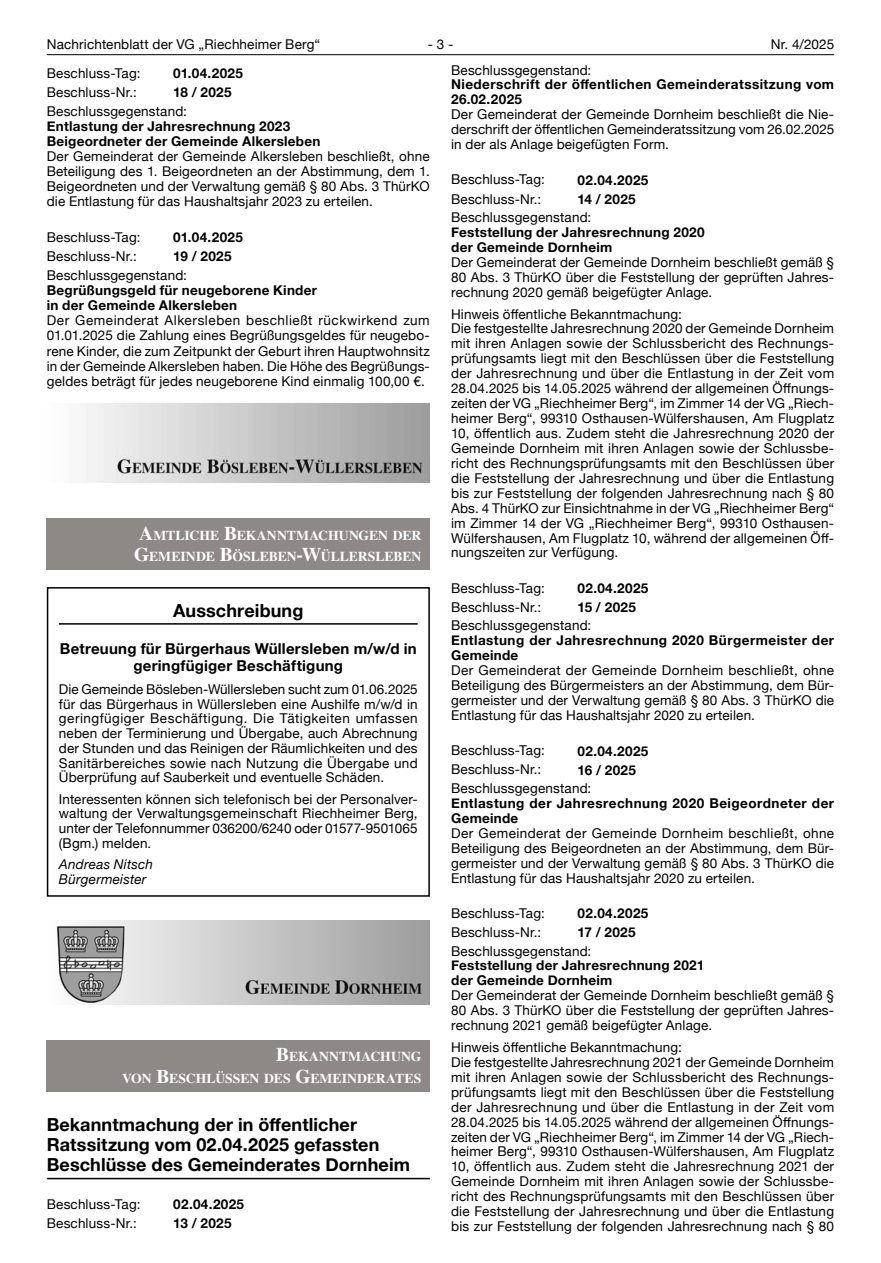
<style>
.page{position:relative;width:881px;height:1263px;background:#fff}
.page>*{position:absolute;margin:0;border:0;box-sizing:border-box;transform-origin:0 0}
.t1{font:700 18px/20.1px "Helvetica Neue";letter-spacing:.005em;color:#000}
.t2{font:700 15px/16.4px "Helvetica Neue";letter-spacing:.015em;color:#000;text-align:center}
.t3{font:700 13.65px/21.8px "Times LT";color:#fff;text-align:center}
.t4{font:13.5px/15px "Helvetica Neue";letter-spacing:.015em;color:#000;text-align:justify}
.t5{font:700 13.5px/15px "Helvetica Neue";letter-spacing:.025em;color:#000}
.t6{font:italic 13.5px/14.7px "Helvetica Neue";letter-spacing:.015em;color:#000}
.s1{font-size:19.5px}
</style>
<div class="page">
<hr style="left:47px;top:54px;width:786px;height:1px;background:#000">
<div style="left:47px;top:519px;width:382px;height:51px;background:#8c8986"></div>
<div style="left:47px;top:1040px;width:382px;height:52px;background:#8c8986"></div>
<hr style="left:47px;top:1178px;width:382px;height:1px;background:#000">
<img style="left:86px;top:403px;width:343px;height:79px">
<hr style="left:59px;top:623px;width:358px;height:2px;background:#000">
<div style="left:47px;top:587px;width:382px;height:310px;border:2px solid #000"></div>
<img style="left:56px;top:921px;width:373px;height:83px">
<p class="t4" style="left:47px;top:37px;width:275px">Nachrichtenblatt der VG „Riechheimer Berg“</p>
<p class="t4" style="left:427px;top:37px;width:27px">- 3 -</p>
<p class="t4" style="left:770px;top:37px;width:65px">Nr. 4/2025</p>
<p class="t4" style="left:451px;top:63px;width:142px">Beschlussgegenstand:</p>
<p class="t5" style="left:451px;top:77px;width:384px">Niederschrift der öffentlichen Gemeinderatssitzung vom<br>26.02.2025</p>
<p class="t4" style="left:451px;top:108px;width:384px">Der Gemeinderat der Gemeinde Dornheim beschließt die Nie&shy;derschrift der öffentlichen Gemeinderatssitzung vom 26.02.2025 in der als Anlage beigefügten Form.</p>
<p class="t4" style="left:451px;top:173px;width:95px">Beschluss-Tag:</p>
<p class="t5" style="left:577px;top:173px;width:72px">02.04.2025</p>
<p class="t4" style="left:451px;top:192px;width:92px">Beschluss-Nr.:</p>
<p class="t5" style="left:577px;top:192px;width:60px">14 / 2025</p>
<p class="t4" style="left:451px;top:211px;width:142px">Beschlussgegenstand:</p>
<p class="t5" style="left:451px;top:225px;width:255px">Feststellung der Jahresrechnung 2020 der Gemeinde Dornheim</p>
<p class="t4" style="left:451px;top:255px;width:384px">Der Gemeinderat der Gemeinde Dornheim beschließt gemäß § 80 Abs. 3 ThürKO über die Feststellung der geprüften Jahres&shy;rechnung 2020 gemäß beigefügter Anlage.</p>
<p class="t4" style="left:451px;top:307px;width:384px;text-align:left">Hinweis öffentliche Bekanntmachung:<br>Die festgestellte Jahresrechnung 2020 der Gemeinde Dornheim mit ihren Anlagen sowie der Schlussbericht des Rechnungs&shy;prüfungsamts liegt mit den Beschlüssen über die Feststellung der Jahresrechnung und über die Entlastung in der Zeit vom 28.04.2025 bis 14.05.2025 während der allgemeinen Öffnungs&shy;zeiten der VG „Riechheimer Berg“, im Zimmer 14 der VG „Riech&shy;heimer Berg“, 99310 Osthausen-Wülfershausen, Am Flugplatz 10, öffentlich aus. Zudem steht die Jahresrechnung 2020 der Gemeinde Dornheim mit ihren Anlagen sowie der Schlussbe&shy;richt des Rechnungsprüfungsamts mit den Beschlüssen über die Feststellung der Jahresrechnung und über die Entlastung bis zur Feststellung der folgenden Jahresrechnung nach § 80<br>Abs. 4 ThürKO zur Einsichtnahme in der VG „Riechheimer Berg“ im Zimmer 14 der VG „Riechheimer Berg“, 99310 Osthausen-Wülfershausen, Am Flugplatz 10, während der allgemeinen Öff&shy;nungszeiten zur Verfügung.</p>
<p class="t4" style="left:451px;top:581px;width:95px">Beschluss-Tag:</p>
<p class="t5" style="left:577px;top:581px;width:72px">02.04.2025</p>
<p class="t4" style="left:451px;top:600px;width:92px">Beschluss-Nr.:</p>
<p class="t5" style="left:577px;top:600px;width:60px">15 / 2025</p>
<p class="t4" style="left:451px;top:619px;width:142px">Beschlussgegenstand:</p>
<p class="t5" style="left:451px;top:633px;width:384px">Entlastung der Jahresrechnung 2020 Bürgermeister der<br>Gemeinde</p>
<p class="t4" style="left:451px;top:664px;width:384px">Der Gemeinderat der Gemeinde Dornheim beschließt, ohne Beteiligung des Bürgermeisters an der Abstimmung, dem Bür&shy;germeister und der Verwaltung gemäß § 80 Abs. 3 ThürKO die Entlastung für das Haushaltsjahr 2020 zu erteilen.</p>
<p class="t4" style="left:451px;top:744px;width:95px">Beschluss-Tag:</p>
<p class="t5" style="left:577px;top:743px;width:72px">02.04.2025</p>
<p class="t4" style="left:451px;top:763px;width:92px">Beschluss-Nr.:</p>
<p class="t5" style="left:577px;top:763px;width:60px">16 / 2025</p>
<p class="t4" style="left:451px;top:781px;width:142px">Beschlussgegenstand:</p>
<p class="t5" style="left:451px;top:796px;width:384px">Entlastung der Jahresrechnung 2020 Beigeordneter der<br>Gemeinde</p>
<p class="t4" style="left:451px;top:826px;width:384px">Der Gemeinderat der Gemeinde Dornheim beschließt, ohne Beteiligung des Beigeordneten an der Abstimmung, dem Bür&shy;germeister und der Verwaltung gemäß § 80 Abs. 3 ThürKO die Entlastung für das Haushaltsjahr 2020 zu erteilen.</p>
<p class="t4" style="left:451px;top:906px;width:95px">Beschluss-Tag:</p>
<p class="t5" style="left:577px;top:906px;width:72px">02.04.2025</p>
<p class="t4" style="left:451px;top:925px;width:92px">Beschluss-Nr.:</p>
<p class="t5" style="left:577px;top:925px;width:60px">17 / 2025</p>
<p class="t4" style="left:451px;top:944px;width:142px">Beschlussgegenstand:</p>
<p class="t5" style="left:451px;top:958px;width:254px">Feststellung der Jahresrechnung 2021 der Gemeinde Dornheim</p>
<p class="t4" style="left:451px;top:989px;width:384px">Der Gemeinderat der Gemeinde Dornheim beschließt gemäß § 80 Abs. 3 ThürKO über die Feststellung der geprüften Jahres&shy;rechnung 2021 gemäß beigefügter Anlage.</p>
<p class="t4" style="left:451px;top:1040px;width:384px;text-align:left">Hinweis öffentliche Bekanntmachung:<br>Die festgestellte Jahresrechnung 2021 der Gemeinde Dornheim mit ihren Anlagen sowie der Schlussbericht des Rechnungs&shy;prüfungsamts liegt mit den Beschlüssen über die Feststellung der Jahresrechnung und über die Entlastung in der Zeit vom 28.04.2025 bis 14.05.2025 während der allgemeinen Öffnungs&shy;zeiten der VG „Riechheimer Berg“, im Zimmer 14 der VG „Riech&shy;heimer Berg“, 99310 Osthausen-Wülfershausen, Am Flugplatz 10, öffentlich aus. Zudem steht die Jahresrechnung 2021 der Gemeinde Dornheim mit ihren Anlagen sowie der Schlussbe&shy;richt des Rechnungsprüfungsamts mit den Beschlüssen über die Feststellung der Jahresrechnung und über die Entlastung bis zur Feststellung der folgenden Jahresrechnung nach § 80</p>
<p class="t4" style="left:47px;top:66px;width:95px">Beschluss-Tag:</p>
<p class="t5" style="left:173px;top:66px;width:71px">01.04.2025</p>
<p class="t4" style="left:47px;top:85px;width:92px">Beschluss-Nr.:</p>
<p class="t5" style="left:173px;top:85px;width:60px">18 / 2025</p>
<p class="t4" style="left:47px;top:104px;width:142px">Beschlussgegenstand:</p>
<p class="t5" style="left:47px;top:119px;width:275px">Entlastung der Jahresrechnung 2023<br>Beigeordneter der Gemeinde Alkersleben</p>
<p class="t4" style="left:47px;top:149px;width:384px">Der Gemeinderat der Gemeinde Alkersleben beschließt, ohne Beteiligung des 1. Beigeordneten an der Abstimmung, dem 1.<br>Beigeordneten und der Verwaltung gemäß § 80 Abs. 3 ThürKO die Entlastung für das Haushaltsjahr 2023 zu erteilen.</p>
<p class="t4" style="left:47px;top:230px;width:95px">Beschluss-Tag:</p>
<p class="t5" style="left:173px;top:230px;width:71px">01.04.2025</p>
<p class="t4" style="left:47px;top:249px;width:92px">Beschluss-Nr.:</p>
<p class="t5" style="left:173px;top:249px;width:60px">19 / 2025</p>
<p class="t4" style="left:47px;top:268px;width:142px">Beschlussgegenstand:</p>
<p class="t5" style="left:47px;top:283px;width:272px">Begrüßungsgeld für neugeborene Kinder in der Gemeinde Alkersleben</p>
<p class="t4" style="left:47px;top:314px;width:384px">Der Gemeinderat Alkersleben beschließt rückwirkend zum 01.01.2025 die Zahlung eines Begrüßungsgeldes für neugebo&shy;rene Kinder, die zum Zeitpunkt der Geburt ihren Hauptwohnsitz in der Gemeinde Alkersleben haben. Die Höhe des Begrüßungs&shy;geldes beträgt für jedes neugeborene Kind einmalig 100,00 €.</p>
<p class="t3" style="left:134px;top:524px;width:288px"><span class="s1">A</span>MTLICHE <span class="s1">B</span>EKANNTMACHUNGEN DER<br><span class="s1">G</span>EMEINDE <span class="s1">B</span>ÖSLEBEN<span class="s1">-W</span>ÜLLERSLEBEN</p>
<h1 class="t1" style="left:173px;top:601px;width:132px">Ausschreibung</h1>
<p class="t2" style="left:60px;top:641px;width:358px">Betreuung für Bürgerhaus Wüllersleben m/w/d in geringfügiger Beschäftigung</p>
<p class="t4" style="left:59px;top:682px;width:360px">Die Gemeinde Bösleben-Wüllersleben sucht zum 01.06.2025 für das Bürgerhaus in Wüllersleben eine Aushilfe m/w/d in geringfügiger Beschäftigung. Die Tätigkeiten umfassen neben der Terminierung und Übergabe, auch Abrechnung der Stunden und das Reinigen der Räumlichkeiten und des Sanitärbereiches sowie nach Nutzung die Übergabe und Überprüfung auf Sauberkeit und eventuelle Schäden.</p>
<p class="t4" style="left:59px;top:792px;width:360px">Interessenten können sich telefonisch bei der Personalver&shy;waltung der Verwaltungsgemeinschaft Riechheimer Berg, unter der Telefonnummer 036200/6240 oder 01577-9501065 (Bgm.) melden.</p>
<p class="t6" style="left:59px;top:858px;width:96px">Andreas Nitsch<br>Bürgermeister</p>
<p class="t3" style="left:122px;top:1045px;width:300px;text-align:right"><span class="s1">B</span>EKANNTMACHUNG<br>VON <span class="s1">B</span>ESCHLÜSSEN DES <span class="s1">G</span>EMEINDERATES</p>
<h1 class="t1" style="left:47px;top:1115px;width:364px">Bekanntmachung der in öffentlicher<br>Ratssitzung vom 02.04.2025 gefassten<br>Beschlüsse des Gemeinderates Dornheim</h1>
<p class="t4" style="left:47px;top:1197px;width:95px">Beschluss-Tag:</p>
<p class="t5" style="left:173px;top:1197px;width:72px">02.04.2025</p>
<p class="t4" style="left:47px;top:1216px;width:92px">Beschluss-Nr.:</p>
<p class="t5" style="left:173px;top:1216px;width:60px">13 / 2025</p>
</div>
